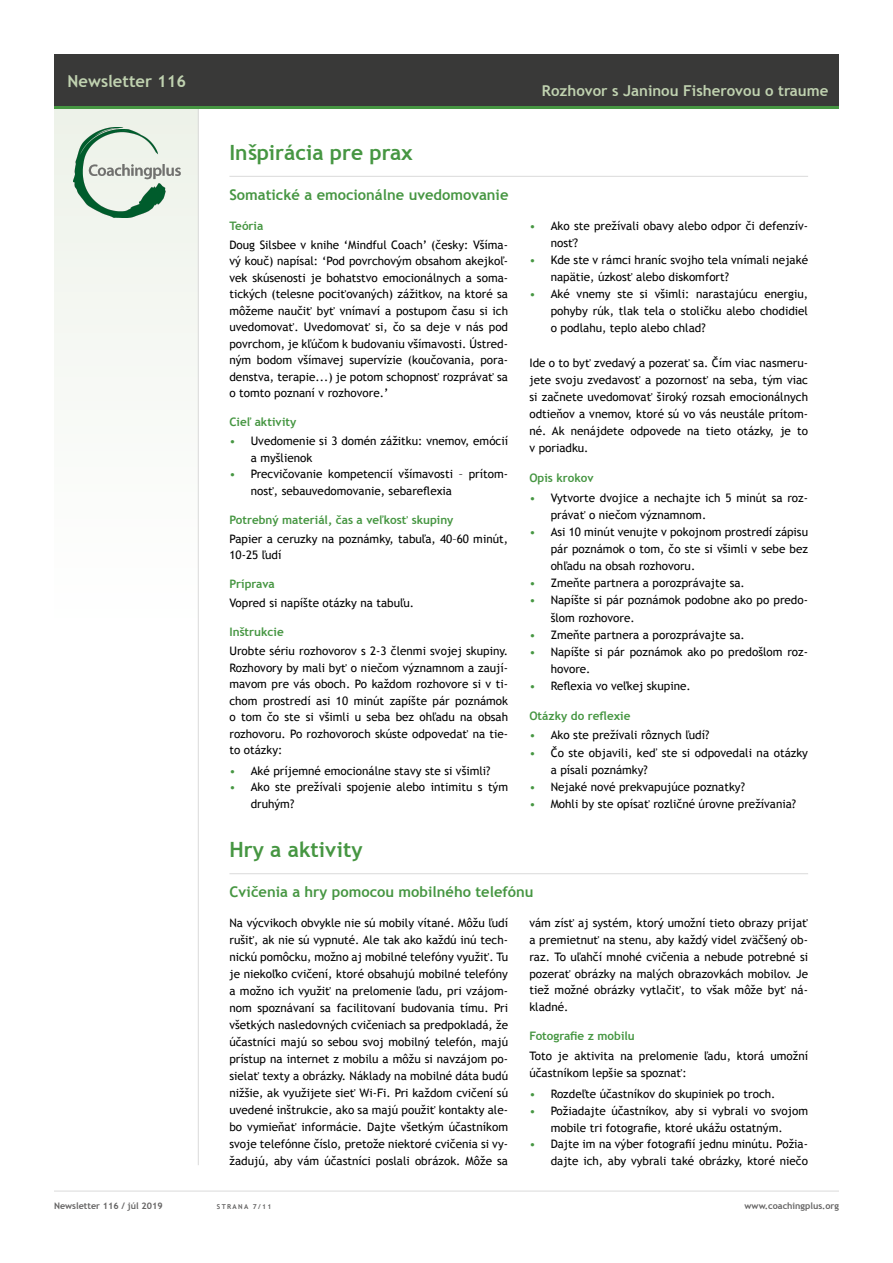
<style>
.page{position:relative;width:893px;height:1263px;background:#fff}
.page>*{position:absolute;margin:0;border:0;box-sizing:border-box;transform-origin:0 0}
.t1{font:700 21px "Trebuchet MS";color:#469642}
.t2{font:700 16.5px "Trebuchet MS";color:#c0d2b0}
.t3{font:700 15px "Trebuchet MS";color:#c0d2b0}
.t4{font:700 14.7px "Trebuchet MS";color:#469642}
.t5{font:11.7px/16.5px "Trebuchet MS";color:#000}
.t6{font:700 11.7px "Trebuchet MS";color:#469642}
.t7{font:700 9px "Trebuchet MS";color:#646363}
.t8{font:700 6.75px "Trebuchet MS";letter-spacing:.2em;color:#646363}
.s1{color:#469642}
</style>
<div class="page">
<div style="left:54px;top:106px;width:145px;height:525px;background:#f7f9f6"></div>
<hr style="left:54px;top:1191px;width:785px;height:1px;background:#dadada">
<hr style="left:198px;top:108px;width:1px;height:1057px;background:#dadada">
<div style="left:54px;top:54px;width:785px;height:53px;background:#393938"></div>
<hr style="left:54px;top:106px;width:785px;height:3px;background:#469642">
<img style="left:74px;top:127px;width:106px;height:91px">
<hr style="left:229px;top:176px;width:579px;height:1px;background:#dadada">
<hr style="left:229px;top:873px;width:579px;height:1px;background:#dadada">
<h2 class="t2" style="left:68px;top:70px;width:120px">Newsletter 116</h2>
<h1 class="t1" style="left:229px;top:139px;width:185px">Inšpirácia pre prax</h1>
<p class="t4" style="left:229px;top:185px;width:281px">Somatické a emocionálne uvedomovanie</p>
<p class="t6" style="left:229px;top:218px;width:35px">Teória</p>
<p class="t5" style="left:229px;top:236px;width:280px;text-align:justify">Doug Silsbee v knihe ‘Mindful Coach’ (česky: Všíma&shy;vý kouč) napísal: ‘Pod povrchovým obsahom akejkoľ&shy;vek skúsenosti je bohatstvo emocionálnych a soma&shy;tických (telesne pociťovaných) zážitkov, na ktoré sa môžeme naučiť byť vnímaví a postupom času si ich uvedomovať. Uvedomovať si, čo sa deje v nás pod povrchom, je kľúčom k budovaniu všímavosti. Ústred&shy;ným bodom všímavej supervízie (koučovania, pora&shy;denstva, terapie...) je potom schopnosť rozprávať sa o tomto poznaní v rozhovore.’</p>
<p class="t6" style="left:229px;top:415px;width:68px">Cieľ aktivity</p>
<p class="t5" style="left:251px;top:433px;width:259px;text-indent:-21px"><span class="s1">•</span> Uvedomenie si 3 domén zážitku: vnemov, emócií a myšlienok</p>
<p class="t5" style="left:251px;top:466px;width:259px;text-indent:-21px"><span class="s1">•</span> Precvičovanie kompetencií všímavosti – prítom&shy;nosť, sebauvedomovanie, sebareflexia</p>
<p class="t6" style="left:229px;top:512px;width:226px">Potrebný materiál, čas a veľkosť skupiny</p>
<p class="t5" style="left:229px;top:530px;width:280px">Papier a ceruzky na poznámky, tabuľa, 40–60 minút,<br>10-25 ľudí</p>
<p class="t6" style="left:229px;top:577px;width:47px">Príprava</p>
<p class="t5" style="left:229px;top:595px;width:186px">Vopred si napíšte otázky na tabuľu.</p>
<p class="t6" style="left:229px;top:625px;width:56px">Inštrukcie</p>
<p class="t5" style="left:229px;top:643px;width:280px;text-align:justify">Urobte sériu rozhovorov s 2-3 členmi svojej skupiny.<br>Rozhovory by mali byť o niečom významnom a zaují&shy;mavom pre vás oboch. Po každom rozhovore si v ti&shy;chom prostredí asi 10 minút zapíšte pár poznámok o tom čo ste si všimli u seba bez ohľadu na obsah rozhovoru. Po rozhovoroch skúste odpovedať na tie&shy;to otázky:</p>
<p class="t5" style="left:229px;top:763px;width:263px"><span class="s1">•</span> Aké príjemné emocionálne stavy ste si všimli?</p>
<p class="t5" style="left:251px;top:779px;width:259px;text-indent:-21px"><span class="s1">•</span> Ako ste prežívali spojenie alebo intimitu s tým druhým?</p>
<h1 class="t1" style="left:229px;top:836px;width:135px">Hry a aktivity</h1>
<p class="t3" style="left:542px;top:81px;width:288px">Rozhovor s Janinou Fisherovou o traume</p>
<p class="t5" style="left:551px;top:217px;width:259px;line-height:17.1px;text-indent:-21px"><span class="s1">•</span> Ako ste prežívali obavy alebo odpor či defenzív&shy;nosť?</p>
<p class="t5" style="left:551px;top:251px;width:259px;line-height:17.1px;text-indent:-21px"><span class="s1">•</span> Kde ste v rámci hraníc svojho tela vnímali nejaké napätie, úzkosť alebo diskomfort?</p>
<p class="t5" style="left:551px;top:286px;width:259px;line-height:17.1px;text-align:justify;text-indent:-21px"><span class="s1">•</span> Aké vnemy ste si všimli: narastajúcu energiu, pohyby rúk, tlak tela o stoličku alebo chodidiel o podlahu, teplo alebo chlad?</p>
<p class="t5" style="left:529px;top:354px;width:280px;line-height:17.1px;text-align:justify">Ide o to byť zvedavý a pozerať sa. Čím viac nasmeru&shy;jete svoju zvedavosť a pozornosť na seba, tým viac si začnete uvedomovať široký rozsah emocionálnych odtieňov a vnemov, ktoré sú vo vás neustále prítom&shy;né. Ak nenájdete odpovede na tieto otázky, je to v poriadku.</p>
<p class="t6" style="left:529px;top:470px;width:66px">Opis krokov</p>
<p class="t5" style="left:551px;top:489px;width:259px;line-height:17.1px;text-indent:-21px"><span class="s1">•</span> Vytvorte dvojice a nechajte ich 5 minút sa roz&shy;právať o niečom významnom.</p>
<p class="t5" style="left:551px;top:523px;width:259px;line-height:17.1px;text-align:justify;text-indent:-21px"><span class="s1">•</span> Asi 10 minút venujte v pokojnom prostredí zápisu pár poznámok o tom, čo ste si všimli v sebe bez ohľadu na obsah rozhovoru.</p>
<p class="t5" style="left:529px;top:575px;width:217px"><span class="s1">•</span> Zmeňte partnera a porozprávajte sa.</p>
<p class="t5" style="left:551px;top:592px;width:259px;line-height:17.1px;text-indent:-21px"><span class="s1">•</span> Napíšte si pár poznámok podobne ako po predo&shy;šlom rozhovore.</p>
<p class="t5" style="left:529px;top:626px;width:217px"><span class="s1">•</span> Zmeňte partnera a porozprávajte sa.</p>
<p class="t5" style="left:551px;top:643px;width:259px;line-height:17.1px;text-indent:-21px"><span class="s1">•</span> Napíšte si pár poznámok ako po predošlom roz&shy;hovore.</p>
<p class="t5" style="left:529px;top:678px;width:163px"><span class="s1">•</span> Reflexia vo veľkej skupine.</p>
<p class="t6" style="left:529px;top:708px;width:102px">Otázky do reflexie</p>
<p class="t5" style="left:529px;top:727px;width:181px"><span class="s1">•</span> Ako ste prežívali rôznych ľudí?</p>
<p class="t5" style="left:551px;top:744px;width:259px;line-height:17.1px;text-indent:-21px"><span class="s1">•</span> Čo ste objavili, keď ste si odpovedali na otázky a písali poznámky?</p>
<p class="t5" style="left:529px;top:779px;width:217px"><span class="s1">•</span> Nejaké nové prekvapujúce poznatky?</p>
<p class="t5" style="left:529px;top:796px;width:268px"><span class="s1">•</span> Mohli by ste opísať rozličné úrovne prežívania?</p>
<p class="t4" style="left:229px;top:883px;width:306px">Cvičenia a hry pomocou mobilného telefónu</p>
<p class="t5" style="left:229px;top:914px;width:280px;line-height:17px;text-align:justify">Na výcvikoch obvykle nie sú mobily vítané. Môžu ľudí rušiť, ak nie sú vypnuté. Ale tak ako každú inú tech&shy;nickú pomôcku, možno aj mobilné telefóny využiť. Tu je niekoľko cvičení, ktoré obsahujú mobilné telefóny a možno ich využiť na prelomenie ľadu, pri vzájom&shy;nom spoznávaní sa facilitovaní budovania tímu. Pri všetkých nasledovných cvičeniach sa predpokladá, že účastníci majú so sebou svoj mobilný telefón, majú prístup na internet z mobilu a môžu si navzájom po&shy;sielať texty a obrázky. Náklady na mobilné dáta budú nižšie, ak využijete sieť Wi-Fi. Pri každom cvičení sú uvedené inštrukcie, ako sa majú použiť kontakty ale&shy;bo vymieňať informácie. Dajte všetkým účastníkom svoje telefónne číslo, pretože niektoré cvičenia si vy&shy;žadujú, aby vám účastníci poslali obrázok. Môže sa</p>
<p class="t5" style="left:529px;top:914px;width:280px;text-align:justify">vám zísť aj systém, ktorý umožní tieto obrazy prijať a premietnuť na stenu, aby každý videl zväčšený ob&shy;raz. To uľahčí mnohé cvičenia a nebude potrebné si pozerať obrázky na malých obrazovkách mobilov. Je tiež možné obrázky vytlačiť, to však môže byť ná&shy;kladné.</p>
<p class="t6" style="left:529px;top:1029px;width:107px">Fotografie z mobilu</p>
<p class="t5" style="left:529px;top:1047px;width:280px">Toto je aktivita na prelomenie ľadu, ktorá umožní účastníkom lepšie sa spoznať:</p>
<p class="t5" style="left:529px;top:1085px;width:248px"><span class="s1">•</span> Rozdeľte účastníkov do skupiniek po troch.</p>
<p class="t5" style="left:529px;top:1102px;width:280px;text-align:center"><span class="s1">•</span> Požiadajte účastníkov, aby si vybrali vo svojom mobile tri fotografie, ktoré ukážu ostatným.</p>
<p class="t5" style="left:529px;top:1136px;width:280px;text-align:right"><span class="s1">•</span> Dajte im na výber fotografií jednu minútu. Požia&shy;dajte ich, aby vybrali také obrázky, ktoré niečo</p>
<p class="t7" style="left:54px;top:1200px;width:110px">Newsletter 116 / júl 2019</p>
<p class="t8" style="left:217px;top:1202px;width:56px">STRANA 7/11</p>
<p class="t7" style="left:745px;top:1200px;width:96px">www.coachingplus.org</p>
</div>
